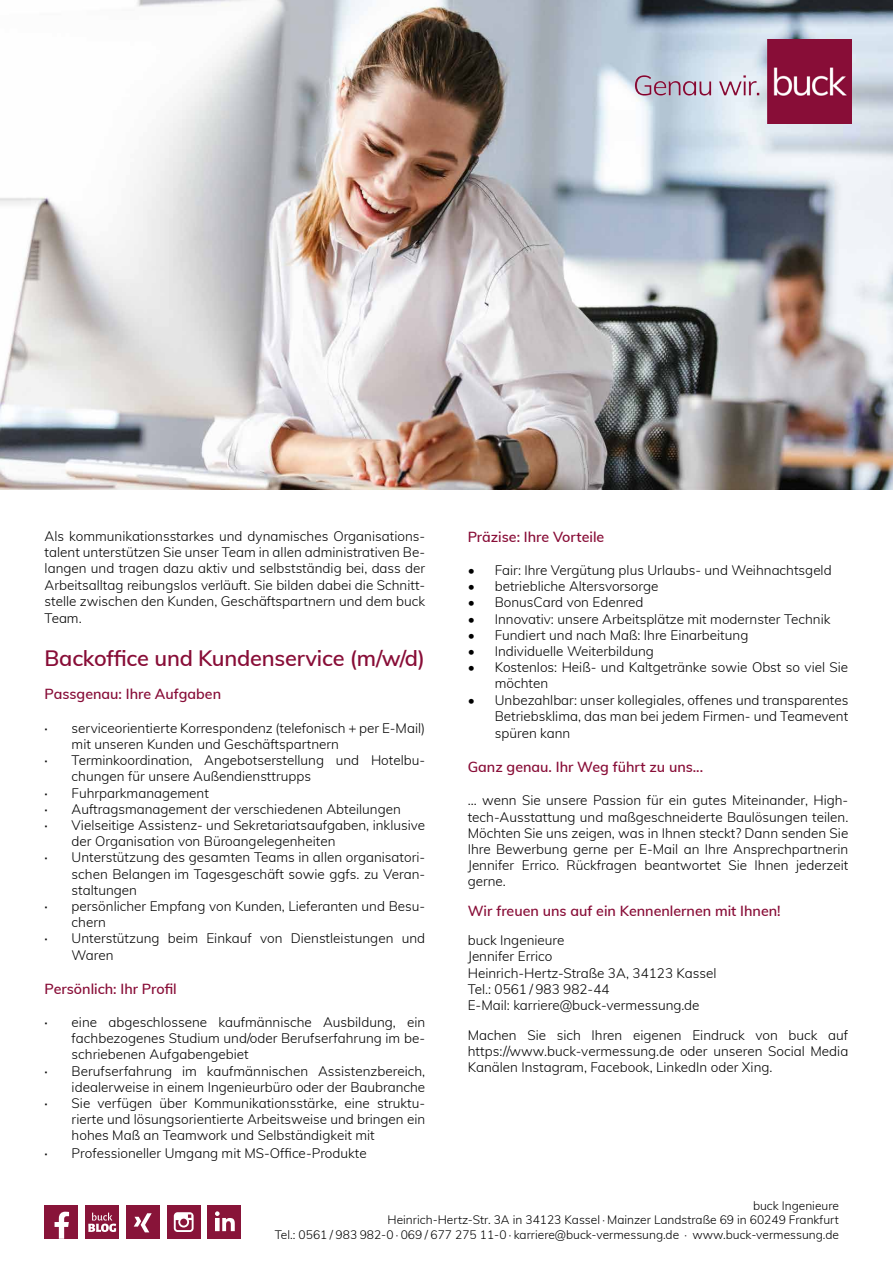
<style>
.page{position:relative;width:893px;height:1263px;background:#fff}
.page>*{position:absolute;margin:0;border:0;box-sizing:border-box;transform-origin:0 0}
.t1{font:600 21.75px "Muli";letter-spacing:-.01em;color:#880d37}
.t2{font:600 14.25px "Muli";color:#880d37}
.t3{font:600 14.25px "Muli";color:#870c37}
.t4{font:300 13.5px/16.2px "Muli";color:#000;text-align:justify}
.t5{font:300 12px/14.4px "Muli";color:#000;text-align:right}
.s1{font-weight:600}
</style>
<div class="page">
<img style="left:0;top:0;width:893px;height:489px">
<div style="left:208px;top:1205px;width:33px;height:34px;background:#881439"></div>
<div style="left:167px;top:1205px;width:33px;height:34px;background:#881439"></div>
<div style="left:126px;top:1205px;width:34px;height:34px;background:#881439"></div>
<div style="left:85px;top:1205px;width:34px;height:34px;background:#881439"></div>
<div style="left:45px;top:1205px;width:33px;height:34px;background:#881439"></div>
<svg style="left:174px;top:1212px;width:20px;height:20px"></svg>
<svg style="left:215px;top:1211px;width:20px;height:20px"></svg>
<svg style="left:134px;top:1213px;width:18px;height:19px"></svg>
<svg style="left:88px;top:1212px;width:28px;height:20px"></svg>
<svg style="left:55px;top:1212px;width:14px;height:27px"></svg>
<img style="left:634px;top:39px;width:218px;height:85px">
<p class="t4" style="left:45px;top:527px;width:382px">Als kommunikationsstarkes und dynamisches Organisations&shy;talent unterstützen Sie unser Team in allen administrativen Be&shy;langen und tragen dazu aktiv und selbstständig bei, dass der Arbeitsalltag reibungslos verläuft. Sie bilden dabei die Schnitt&shy;stelle zwischen den Kunden, Geschäftspartnern und dem buck Team.</p>
<h1 class="t1" style="left:45px;top:642px;width:382px">Backoffice und Kundenservice (m/w/d)</h1>
<p class="t3" style="left:45px;top:684px;width:178px">Passgenau: Ihre Aufgaben</p>
<p class="t4" style="left:45px;top:719px;width:382px"><span class="s1">·</span> serviceorientierte Korrespondenz (telefonisch + per E-Mail)</p>
<p class="t4" style="left:72px;top:735px;width:269px">mit unseren Kunden und Geschäftspartnern</p>
<p class="t4" style="left:45px;top:751px;width:382px"><span class="s1">·</span> Terminkoordination, Angebotserstellung und Hotelbu-</p>
<p class="t4" style="left:72px;top:768px;width:241px">chungen für unsere Außendiensttrupps</p>
<p class="t4" style="left:45px;top:784px;width:166px"><span class="s1">·</span> Fuhrparkmanagement</p>
<p class="t4" style="left:45px;top:800px;width:358px"><span class="s1">·</span> Auftragsmanagement der verschiedenen Abteilungen</p>
<p class="t4" style="left:45px;top:816px;width:382px"><span class="s1">·</span> Vielseitige Assistenz- und Sekretariatsaufgaben, inklusive</p>
<p class="t4" style="left:72px;top:832px;width:265px">der Organisation von Büroangelegenheiten</p>
<p class="t4" style="left:45px;top:849px;width:382px"><span class="s1">·</span> Unterstützung des gesamten Teams in allen organisatori-</p>
<p class="t4" style="left:72px;top:865px;width:355px">schen Belangen im Tagesgeschäft sowie ggfs. zu Veran-</p>
<p class="t4" style="left:72px;top:881px;width:67px">staltungen</p>
<p class="t4" style="left:45px;top:897px;width:382px"><span class="s1">·</span> persönlicher Empfang von Kunden, Lieferanten und Besu-</p>
<p class="t4" style="left:72px;top:913px;width:36px">chern</p>
<p class="t4" style="left:45px;top:930px;width:382px"><span class="s1">·</span> Unterstützung beim Einkauf von Dienstleistungen und</p>
<p class="t4" style="left:72px;top:946px;width:43px">Waren</p>
<p class="t2" style="left:45px;top:978px;width:134px">Persönlich: Ihr Profil</p>
<p class="t4" style="left:45px;top:1013px;width:382px"><span class="s1">·</span> eine abgeschlossene kaufmännische Ausbildung, ein</p>
<p class="t4" style="left:72px;top:1030px;width:355px">fachbezogenes Studium und/oder Berufserfahrung im be-</p>
<p class="t4" style="left:72px;top:1046px;width:179px">schriebenen Aufgabengebiet</p>
<p class="t4" style="left:45px;top:1062px;width:382px"><span class="s1">·</span> Berufserfahrung im kaufmännischen Assistenzbereich,</p>
<p class="t4" style="left:72px;top:1078px;width:355px">idealerweise in einem Ingenieurbüro oder der Baubranche</p>
<p class="t4" style="left:45px;top:1094px;width:382px"><span class="s1">·</span> Sie verfügen über Kommunikationsstärke, eine struktu-</p>
<p class="t4" style="left:72px;top:1111px;width:355px">rierte und lösungsorientierte Arbeitsweise und bringen ein</p>
<p class="t4" style="left:72px;top:1127px;width:305px">hohes Maß an Teamwork und Selbständigkeit mit</p>
<p class="t4" style="left:45px;top:1144px;width:324px"><span class="s1">·</span> Professioneller Umgang mit MS-Office-Produkte</p>
<p class="t2" style="left:468px;top:526px;width:138px">Präzise: Ihre Vorteile</p>
<p class="t4" style="left:468px;top:561px;width:365px">• Fair: Ihre Vergütung plus Urlaubs- und Weihnachtsgeld</p>
<p class="t4" style="left:468px;top:578px;width:192px">• betriebliche Altersvorsorge</p>
<p class="t4" style="left:468px;top:594px;width:177px">• BonusCard von Edenred</p>
<p class="t4" style="left:468px;top:610px;width:364px">• Innovativ: unsere Arbeitsplätze mit modernster Technik</p>
<p class="t4" style="left:468px;top:626px;width:282px">• Fundiert und nach Maß: Ihre Einarbeitung</p>
<p class="t4" style="left:468px;top:642px;width:188px">• Individuelle Weiterbildung</p>
<p class="t4" style="left:495px;top:659px;width:355px;text-indent:-27px">• Kostenlos: Heiß- und Kaltgetränke sowie Obst so viel Sie möchten</p>
<p class="t4" style="left:495px;top:691px;width:355px;line-height:16.6px;text-indent:-27px">• Unbezahlbar: unser kollegiales, offenes und transparentes Betriebsklima, das man bei jedem Firmen- und Teamevent spüren kann</p>
<p class="t2" style="left:468px;top:757px;width:237px">Ganz genau. Ihr Weg führt zu uns...</p>
<p class="t4" style="left:468px;top:792px;width:382px">… wenn Sie unsere Passion für ein gutes Miteinander, High&shy;tech-Ausstattung und maßgeschneiderte Baulösungen teilen.<br>Möchten Sie uns zeigen, was in Ihnen steckt? Dann senden Sie Ihre Bewerbung gerne per E-Mail an Ihre Ansprechpartnerin Jennifer Errico. Rückfragen beantwortet Sie Ihnen jederzeit gerne.</p>
<p class="t2" style="left:468px;top:900px;width:314px">Wir freuen uns auf ein Kennenlernen mit Ihnen!</p>
<p class="t4" style="left:468px;top:932px;width:250px;text-align:left">buck Ingenieure<br>Jennifer Errico<br>Heinrich-Hertz-Straße 3A, 34123 Kassel<br>Tel.: 0561 / 983 982-44<br>E-Mail: karriere@buck-vermessung.de</p>
<p class="t4" style="left:468px;top:1026px;width:382px">Machen Sie sich Ihren eigenen Eindruck von buck auf https://www.buck-vermessung.de oder unseren Social Media Kanälen Instagram, Facebook, LinkedIn oder Xing.</p>
<p class="t5" style="left:275px;top:1198px;width:566px">buck Ingenieure<br>Heinrich-Hertz-Str. 3A in 34123 Kassel∙Mainzer Landstraße 69 in 60249 Frankfurt<br>Tel.: 0561 / 983 982-0∙069 / 677 275 11-0∙karriere@buck-vermessung.de ∙ www.buck-vermessung.de</p>
</div>
